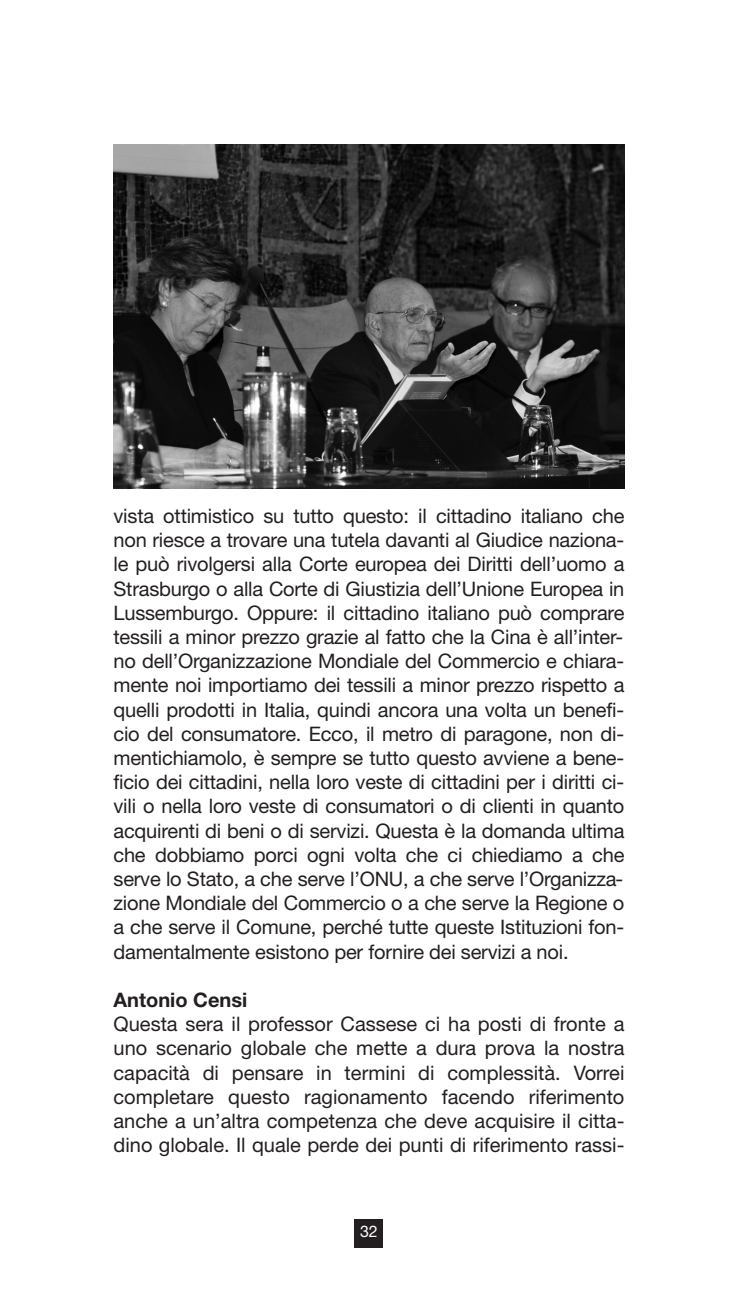
<style>
.page{position:relative;width:738px;height:1304px;background:#fff}
.page>*{position:absolute;margin:0;border:0;box-sizing:border-box;transform-origin:0 0}
.t1{font:20px/24.2px "Helvetica Neue";letter-spacing:-.005em;color:#231f20;text-align:justify}
.t2{font:700 20px "Helvetica Neue";color:#231f20}
.t3{font:16px "Helvetica Neue";color:#fff}
</style>
<div class="page">
<div style="left:354px;top:1219px;width:29px;height:28px;background:#231f20"></div>
<img style="left:113px;top:144px;width:511px;height:344px">
<p class="t1" style="left:113px;top:504px;width:512px">vista ottimistico su tutto questo: il cittadino italiano che non riesce a trovare una tutela davanti al Giudice naziona&shy;le può rivolgersi alla Corte europea dei Diritti dell’uomo a Strasburgo o alla Corte di Giustizia dell’Unione Europea in Lussemburgo. Oppure: il cittadino italiano può comprare tessili a minor prezzo grazie al fatto che la Cina è all’inter&shy;no dell’Organizzazione Mondiale del Commercio e chiara&shy;mente noi importiamo dei tessili a minor prezzo rispetto a quelli prodotti in Italia, quindi ancora una volta un benefi&shy;cio del consumatore. Ecco, il metro di paragone, non di&shy;mentichiamolo, è sempre se tutto questo avviene a bene&shy;ficio dei cittadini, nella loro veste di cittadini per i diritti ci&shy;vili o nella loro veste di consumatori o di clienti in quanto acquirenti di beni o di servizi. Questa è la domanda ultima che dobbiamo porci ogni volta che ci chiediamo a che serve lo Stato, a che serve l’ONU, a che serve l’Organizza&shy;zione Mondiale del Commercio o a che serve la Regione o a che serve il Comune, perché tutte queste Istituzioni fon&shy;damentalmente esistono per fornire dei servizi a noi.</p>
<p class="t2" style="left:113px;top:993px;width:135px">Antonio Censi</p>
<p class="t1" style="left:113px;top:1012px;width:512px">Questa sera il professor Cassese ci ha posti di fronte a uno scenario globale che mette a dura prova la nostra capacità di pensare in termini di complessità. Vorrei completare questo ragionamento facendo riferimento anche a un’altra competenza che deve acquisire il citta&shy;dino globale. Il quale perde dei punti di riferimento rassi-</p>
<p class="t3" style="left:360px;top:1226px;width:19px">32</p>
</div>
